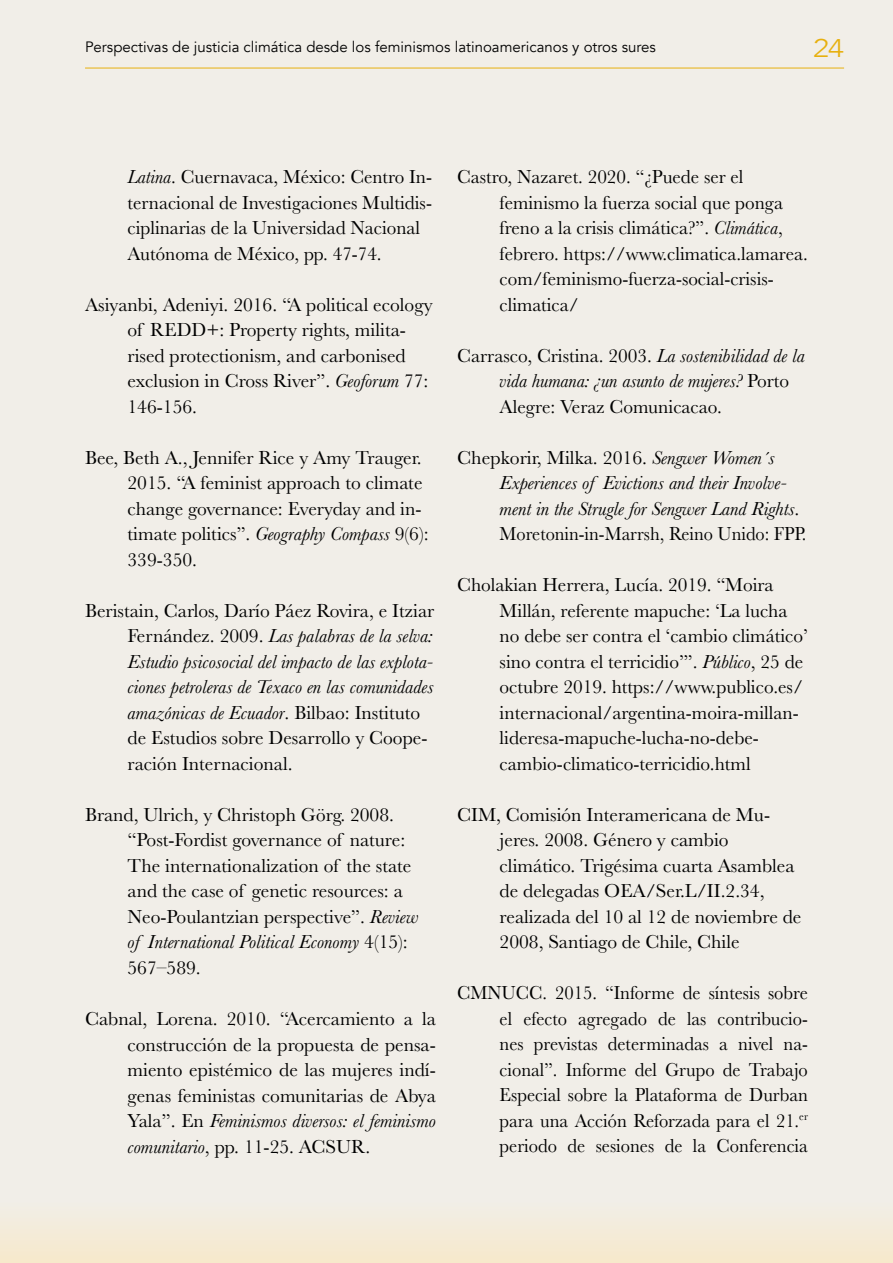
<style>
.page{position:relative;width:893px;height:1263px;background:#f1eee8}
.page>*{position:absolute;margin:0;border:0;box-sizing:border-box;transform-origin:0 0}
.t1{font:300 25.5px "Avenir";color:#e7b00f;scale:1.2 1}
.t2{font:19.5px/25.5px "Baskerville";color:#000}
.t3{font:19.5px/25.5px "Baskerville";color:#000;text-align:justify;scale:.95 1}
.t4{font:italic 19.5px/25.5px "Baskerville";color:#000}
.t5{font:15px "Avenir";color:#000}
.s1{font-style:italic}
.s2{font-style:normal}
</style>
<div class="page">
<hr style="left:85px;top:68px;width:759px;height:1px;background:#e7b00f">
<div style="left:0;top:1200px;width:893px;height:63px;background:linear-gradient(to right,#f4ebd9,#f4ebd9)"></div>
<p class="t5" style="left:85px;top:38px;width:572px">Perspectivas de justicia climática desde los feminismos latinoamericanos y otros sures</p>
<h1 class="t1" style="left:813px;top:34px;width:27px">24</h1>
<p class="t2" style="left:128px;top:164px;width:306px"><span class="s1">Latina</span>. Cuernavaca, México: Centro In&shy;ternacional de Investigaciones Multidis&shy;ciplinarias de la Universidad Nacional Autónoma de México, pp. 47-74.</p>
<p class="t2" style="left:128px;top:292px;width:307px;text-indent:-43px">Asiyanbi, Adeniyi. 2016. “A political ecology of REDD+: Property rights, milita&shy;rised protectionism, and carbonised exclusion in Cross River”. <span class="s1">Geoforum</span> 77:<br>146-156.</p>
<p class="t2" style="left:128px;top:445px;width:302px;text-indent:-43px">Bee, Beth A., Jennifer Rice y Amy Trauger.<br>2015. “A feminist approach to climate change governance: Everyday and in&shy;timate politics”. <span class="s1">Geography Compass</span> 9(6):<br>339-350.</p>
<p class="t2" style="left:128px;top:598px;width:308px;text-indent:-43px">Beristain, Carlos, Darío Páez Rovira, e Itziar Fernández. 2009. <span class="s1">Las palabras de la selva:<br>Estudio psicosocial del impacto de las explota&shy;ciones petroleras de Texaco en las comunidades amazónicas de Ecuador</span>. Bilbao: Instituto de Estudios sobre Desarrollo y Coope&shy;ración Internacional.</p>
<p class="t2" style="left:128px;top:802px;width:292px;text-indent:-43px">Brand, Ulrich, y Christoph Görg. 2008. “Post-Fordist governance of nature:<br>The internationalization of the state and the case of genetic resources: a Neo-Poulantzian perspective”. <span class="s1">Review of International Political Economy</span> 4(15):<br>567–589.</p>
<p class="t2" style="left:128px;top:1006px;width:310px;text-align:justify;text-indent:-43px">Cabnal, Lorena. 2010. “Acercamiento a la construcción de la propuesta de pensa&shy;miento epistémico de las mujeres indí&shy;genas feministas comunitarias de Abya Yala”. En <span class="s1">Feminismos diversos: el feminismo comunitario</span>, pp. 11-25. ACSUR.</p>
<p class="t2" style="left:500px;top:164px;width:310px;text-indent:-43px">Castro, Nazaret. 2020. “¿Puede ser el feminismo la fuerza social que ponga freno a la crisis climática?”. <span class="s1">Climática</span>, febrero. https://www.climatica.lamarea. com/feminismo-fuerza-social-crisis&shy;climatica/</p>
<p class="t2" style="left:500px;top:343px;width:307px;text-indent:-43px">Carrasco, Cristina. 2003. <span class="s1">La sostenibilidad de la vida humana: ¿un asunto de mujeres?</span> Porto<br>Alegre: Veraz Comunicacao.</p>
<p class="t4" style="left:500px;top:445px;width:308px;text-indent:-43px"><span class="s2">Chepkorir, Milka. 2016.</span> Sengwer Women´s Experiences of Evictions and their Involve&shy;ment in the Strugle for Sengwer Land Rights<span class="s2">.<br>Moretonin-in-Marrsh, Reino Unido: FPP.</span></p>
<p class="t2" style="left:500px;top:572px;width:310px;text-indent:-43px">Cholakian Herrera, Lucía. 2019. “Moira Millán, referente mapuche: ‘La lucha no debe ser contra el ‘cambio climático’ sino contra el terricidio’”. <span class="s1">Público</span>, 25 de octubre 2019. https://www.publico.es/ internacional/argentina-moira-millan&shy;lideresa-mapuche-lucha-no-debe&shy;cambio-climatico-terricidio.html</p>
<p class="t2" style="left:500px;top:802px;width:303px;text-indent:-43px">CIM, Comisión Interamericana de Mu&shy;jeres. 2008. Género y cambio climático. Trigésima cuarta Asamblea de delegadas OEA/Ser.L/II.2.34, realizada del 10 al 12 de noviembre de 2008, Santiago de Chile, Chile</p>
<p class="t3" style="left:500px;top:980px;width:326px;text-indent:-43px">CMNUCC. 2015. “Informe de síntesis sobre el efecto agregado de las contribucio&shy;nes previstas determinadas a nivel na&shy;cional”. Informe del Grupo de Trabajo Especial sobre la Plataforma de Durban para una Acción Reforzada para el 21.<sup>er </sup>periodo de sesiones de la Conferencia</p>
</div>
